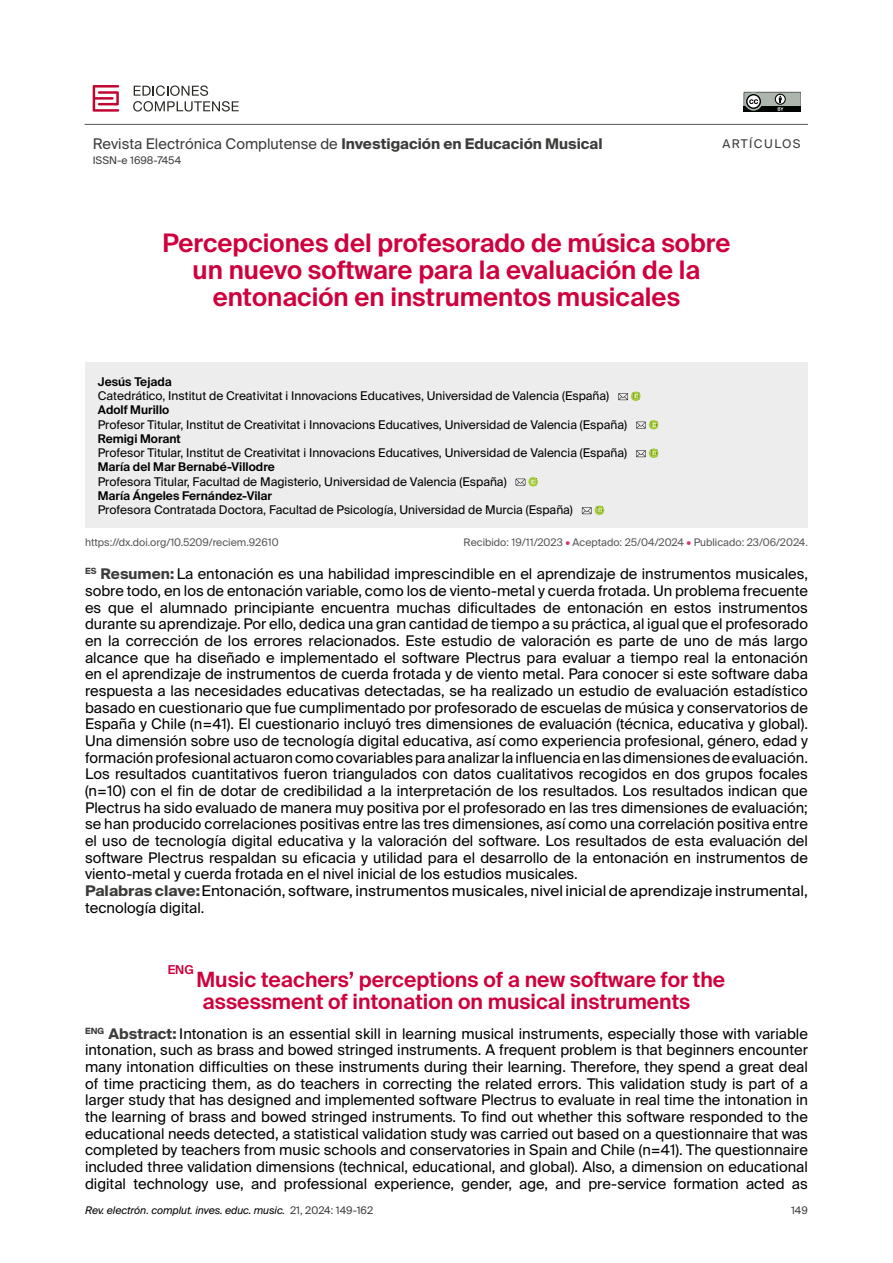
<style>
.page{position:relative;width:893px;height:1263px;background:#fff}
.page>*{position:absolute;margin:0;border:0;box-sizing:border-box;transform-origin:0 0}
._000-Título_original_ES{font:600 25.5px/27.2px "Suisse Intl";color:#cf003d;text-align:center}
._000-Título_traducido_EN{font:600 21px/22.6px "Suisse Intl";color:#cf003d}
._000_Resumen_abstract_ES{font:14.7px/16.6px "Suisse Intl";color:#000;text-align:justify}
._000-Palabras_clave_keywords{font:14.7px/16.6px "Suisse Intl";color:#000;scale:1.05 1}
._00-REVISTA{font:14.7px "Suisse Intl";color:#3c3c3b}
._000-Título_traducido_EN-2{font:600 12.3px "Suisse Intl";color:#cf003d}
._000-Autor{font:12px "Suisse Intl";color:#000}
._000-Autor-2{font:600 12px "Suisse Intl";color:#000}
.Normal_1er_parr{font:12px "Suisse Intl";letter-spacing:.12em;color:#3c3c3b}
._000-FECHAS{font:10.5px "Suisse Intl";color:#575756}
.t1{font:italic 10.5px "Suisse Intl";color:#000}
.Normal_1er_parr-2{font:10.5px "Suisse Intl";color:#3c3c3b}
.s1{font-weight:700}
.s2{color:#d83364}
.s3{font-weight:700;color:#3c3c3b}
.s4{font-style:normal;color:#3c3c3b}
</style>
<div class="page">
<hr style="left:85px;top:124px;width:723px;height:1px;background:#575756">
<svg style="left:744px;top:92px;width:56px;height:19px"></svg>
<svg style="left:93px;top:85px;width:26px;height:26px"></svg>
<svg style="left:133px;top:85px;width:106px;height:26px"></svg>
<div style="left:85px;top:362px;width:723px;height:166px;background:#ededed"></div>
<svg style="left:618px;top:391px;width:22px;height:10px"></svg>
<svg style="left:636px;top:420px;width:22px;height:9px"></svg>
<svg style="left:636px;top:448px;width:22px;height:10px"></svg>
<svg style="left:516px;top:477px;width:22px;height:9px"></svg>
<svg style="left:582px;top:505px;width:22px;height:10px"></svg>
<p class="_00-REVISTA" style="left:93px;top:135px;width:511px">Revista Electrónica Complutense de <span class="s1">Investigación en Educación Musical</span></p>
<p class="Normal_1er_parr-2" style="left:93px;top:154px;width:90px">ISSN-e 1698-7454</p>
<p class="Normal_1er_parr" style="left:722px;top:136px;width:80px">ARTÍCULOS</p>
<p class="_000-Título_original_ES" style="left:163px;top:229px;width:569px">Percepciones del profesorado de música sobre un nuevo software para la evaluación de la entonación en instrumentos musicales</p>
<p class="_000-Autor-2" style="left:98px;top:375px;width:76px">Jesús Tejada</p>
<p class="_000-Autor" style="left:98px;top:389px;width:513px">Catedrático, Institut de Creativitat i Innovacions Educatives, Universidad de Valencia (España)</p>
<p class="_000-Autor-2" style="left:98px;top:403px;width:73px">Adolf Murillo</p>
<p class="_000-Autor" style="left:98px;top:418px;width:531px">Profesor Titular, Institut de Creativitat i Innovacions Educatives, Universidad de Valencia (España)</p>
<p class="_000-Autor-2" style="left:98px;top:432px;width:85px">Remigi Morant</p>
<p class="_000-Autor" style="left:98px;top:446px;width:531px">Profesor Titular, Institut de Creativitat i Innovacions Educatives, Universidad de Valencia (España)</p>
<p class="_000-Autor-2" style="left:98px;top:460px;width:179px">María del Mar Bernabé-Villodre</p>
<p class="_000-Autor" style="left:98px;top:475px;width:410px">Profesora Titular, Facultad de Magisterio, Universidad de Valencia (España)</p>
<p class="_000-Autor-2" style="left:98px;top:489px;width:176px">María Ángeles Fernández-Vilar</p>
<p class="_000-Autor" style="left:98px;top:503px;width:477px">Profesora Contratada Doctora, Facultad de Psicología, Universidad de Murcia (España)</p>
<p class="_000-FECHAS" style="left:85px;top:536px;width:195px">https://dx.doi.org/10.5209/reciem.92610</p>
<p class="_000-FECHAS" style="left:464px;top:536px;width:346px">Recibido: 19/11/2023 <span class="s2">•</span> Aceptado: 25/04/2024 <span class="s2">•</span> Publicado: 23/06/2024.</p>
<p class="_000_Resumen_abstract_ES" style="left:85px;top:566px;width:724px"><sup>ES</sup> <span class="s3">Resumen:</span> La entonación es una habilidad imprescindible en el aprendizaje de instrumentos musicales, sobre todo, en los de entonación variable, como los de viento-metal y cuerda frotada. Un problema frecuente es que el alumnado principiante encuentra muchas dificultades de entonación en estos instrumentos durante su aprendizaje. Por ello, dedica una gran cantidad de tiempo a su práctica, al igual que el profesorado en la corrección de los errores relacionados. Este estudio de valoración es parte de uno de más largo alcance que ha diseñado e implementado el software Plectrus para evaluar a tiempo real la entonación en el aprendizaje de instrumentos de cuerda frotada y de viento metal. Para conocer si este software daba respuesta a las necesidades educativas detectadas, se ha realizado un estudio de evaluación estadístico basado en cuestionario que fue cumplimentado por profesorado de escuelas de música y conservatorios de España y Chile (n=41). El cuestionario incluyó tres dimensiones de evaluación (técnica, educativa y global).<br>Una dimensión sobre uso de tecnología digital educativa, así como experiencia profesional, género, edad y formación profesional actuaron como covariables para analizar la influencia en las dimensiones de evaluación.<br>Los resultados cuantitativos fueron triangulados con datos cualitativos recogidos en dos grupos focales (n=10) con el fin de dotar de credibilidad a la interpretación de los resultados. Los resultados indican que Plectrus ha sido evaluado de manera muy positiva por el profesorado en las tres dimensiones de evaluación; se han producido correlaciones positivas entre las tres dimensiones, así como una correlación positiva entre el uso de tecnología digital educativa y la valoración del software. Los resultados de esta evaluación del software Plectrus respaldan su eficacia y utilidad para el desarrollo de la entonación en instrumentos de viento-metal y cuerda frotada en el nivel inicial de los estudios musicales.</p>
<p class="_000-Palabras_clave_keywords" style="left:85px;top:882px;width:690px"><span class="s3">Palabras clave:</span>Entonación, software, instrumentos musicales, nivel inicial de aprendizaje instrumental, tecnología digital.</p>
<p class="_000-Título_traducido_EN-2" style="left:168px;top:962px;width:28px">ENG</p>
<p class="_000-Título_traducido_EN" style="left:197px;top:968px;width:530px">Music teachers’ perceptions of a new software for the assessment of intonation on musical instruments</p>
<p class="_000_Resumen_abstract_ES" style="left:85px;top:1025px;width:724px"><sup>ENG</sup> <span class="s3">Abstract:</span> Intonation is an essential skill in learning musical instruments, especially those with variable intonation, such as brass and bowed stringed instruments. A frequent problem is that beginners encounter many intonation difficulties on these instruments during their learning. Therefore, they spend a great deal of time practicing them, as do teachers in correcting the related errors. This validation study is part of a larger study that has designed and implemented software Plectrus to evaluate in real time the intonation in the learning of brass and bowed stringed instruments. To find out whether this software responded to the educational needs detected, a statistical validation study was carried out based on a questionnaire that was completed by teachers from music schools and conservatories in Spain and Chile (n=41). The questionnaire included three validation dimensions (technical, educational, and global). Also, a dimension on educational digital technology use, and professional experience, gender, age, and pre-service formation acted as</p>
<p class="t1" style="left:85px;top:1204px;width:290px">Rev. electrón. complut. inves. educ. music. <span class="s4">21, 2024: 149-162</span></p>
<p class="Normal_1er_parr-2" style="left:791px;top:1204px;width:18px">149</p>
</div>
